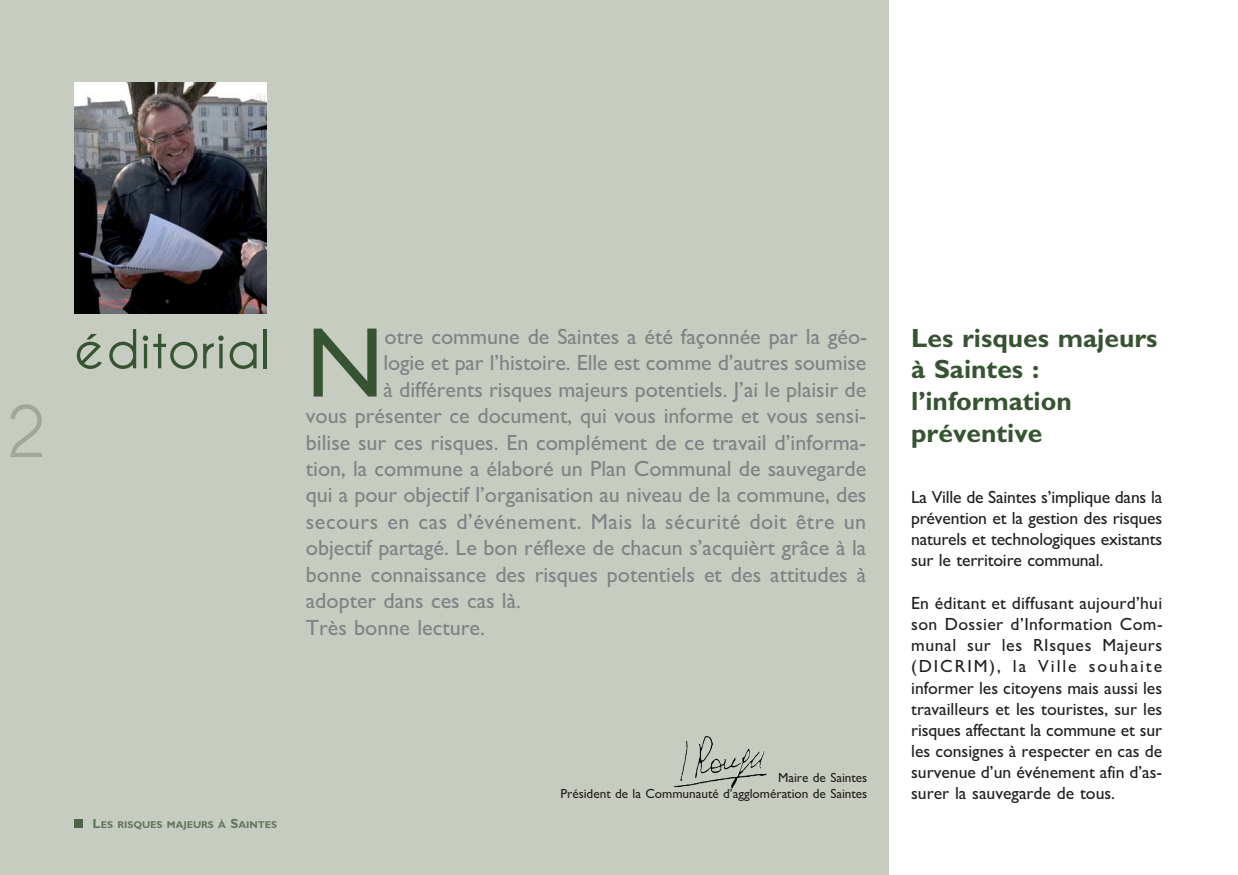
<style>
.page{position:relative;width:1238px;height:875px;background:#fff}
.page>*{position:absolute;margin:0;border:0;box-sizing:border-box;transform-origin:0 0}
.t1{font:700 52.95px "Caviar Dreams";letter-spacing:-.01em;color:#365431}
.t2{font:700 26.4px/31.8px "M Gill Sans";color:#365431}
.t3{font:22.05px "M Gill Sans";color:#808285}
.t4{font:22.05px "M Gill Sans";letter-spacing:.025em;color:#808285}
.t5{font:17.7px/21.1px "M Gill Sans";letter-spacing:-.005em;color:#231f20;text-align:justify}
.t6{font:13.2px/15.9px "M Gill Sans";color:#231f20;text-align:right}
.t7{font:700 9.9px "M Gill Sans";color:#65785d}
.s1{font-family:"M Gill Sans";font-weight:400;font-size:99.6px}
.s2{font-size:13.2px}
</style>
<div class="page">
<div style="left:0;top:0;width:889px;height:874px;background:#c7ccc1"></div>
<div style="left:74px;top:818px;width:9px;height:9px;background:#4d6546"></div>
<img style="left:74px;top:82px;width:193px;height:231px">
<img style="left:701px;top:751px;width:40px;height:20px">
<svg style="left:10px;top:404px;width:32px;height:53px"></svg>
<h1 class="t1" style="left:74px;top:329px;width:311px">éditorial <span class="s1">N</span></h1>
<p class="t3" style="left:385px;top:328px;width:484px">otre commune de Saintes a été façonnée par la géo-</p>
<p class="t3" style="left:384px;top:355px;width:484px">logie et par l’histoire. Elle est comme d’autres soumise</p>
<p class="t3" style="left:384px;top:381px;width:484px">à différents risques majeurs potentiels. J’ai le plaisir de</p>
<p class="t3" style="left:306px;top:408px;width:562px">vous présenter ce document, qui vous informe et vous sensi-</p>
<p class="t3" style="left:306px;top:434px;width:562px">bilise sur ces risques. En complément de ce travail d’informa-</p>
<p class="t3" style="left:306px;top:461px;width:562px">tion, la commune a élaboré un Plan Communal de sauvegarde</p>
<p class="t3" style="left:306px;top:487px;width:562px">qui a pour objectif l’organisation au niveau de la commune, des</p>
<p class="t4" style="left:306px;top:513px;width:562px">secours en cas d’événement. Mais la sécurité doit être un</p>
<p class="t3" style="left:306px;top:540px;width:562px">objectif partagé. Le bon réflexe de chacun s’acquièrt grâce à la</p>
<p class="t3" style="left:306px;top:566px;width:562px">bonne connaissance des risques potentiels et des attitudes à</p>
<p class="t3" style="left:306px;top:593px;width:217px">adopter dans ces cas là.</p>
<p class="t3" style="left:306px;top:619px;width:180px">Très bonne lecture.</p>
<p class="t7" style="left:93px;top:820px;width:186px"><span class="s2">L</span>ES RISQUES MAJEURS À <span class="s2">S</span>AINTES</p>
<p class="t6" style="left:560px;top:771px;width:308px">Maire de Saintes<br>Président de la Communauté d’agglomération de Saintes</p>
<p class="t2" style="left:911px;top:324px;width:248px">Les risques majeurs à Saintes : l’information préventive</p>
<p class="t5" style="left:911px;top:488px;width:253px">La Ville de Saintes s’implique dans la prévention et la gestion des risques naturels et technologiques existants sur le territoire communal.</p>
<p class="t5" style="left:911px;top:594px;width:253px">En éditant et diffusant aujourd’hui son Dossier d’Information Com&shy;munal sur les RIsques Majeurs (DICRIM), la Ville souhaite informer les citoyens mais aussi les travailleurs et les touristes, sur les risques affectant la commune et sur les consignes à respecter en cas de survenue d’un événement afin d’as&shy;surer la sauvegarde de tous.</p>
</div>
